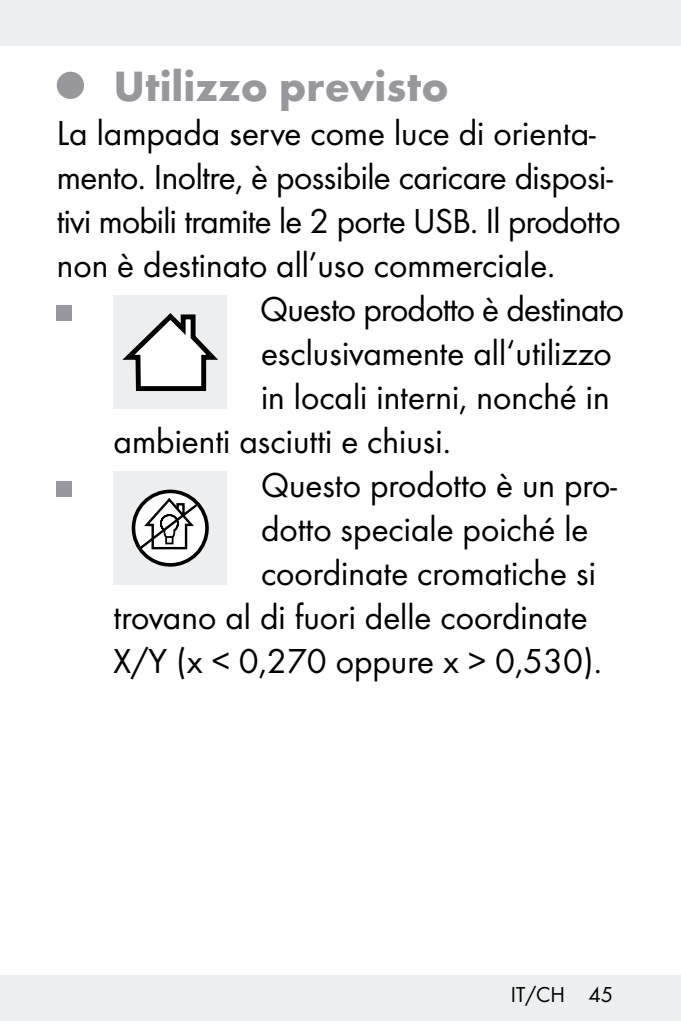
<style>
.page{position:relative;width:681px;height:1021px;background:#fff}
.page>*{position:absolute;margin:0;border:0;box-sizing:border-box;transform-origin:0 0}
.t1{font:700 44px "Futura";color:#97979c}
.t2{font:36px "Futura Boo";color:#000}
.t3{font:36px "Futura Boo";letter-spacing:-.02em;color:#000}
.t4{font:22.4px "Futura Boo";color:#000}
</style>
<div class="page">
<div style="left:0;top:0;width:680px;height:45px;background:#eceeef"></div>
<div style="left:0;top:975px;width:680px;height:45px;background:#eceeef"></div>
<div style="left:57px;top:72px;width:27px;height:27px;background:#97979c;border-radius:50%"></div>
<div style="left:57px;top:305px;width:15px;height:16px;background:#97979c"></div>
<div style="left:113px;top:295px;width:114px;height:114px;background:#eceeef"></div>
<svg style="left:122px;top:313px;width:96px;height:78px"></svg>
<div style="left:57px;top:481px;width:15px;height:16px;background:#97979c"></div>
<div style="left:113px;top:471px;width:114px;height:114px;background:#eceeef"></div>
<svg style="left:133px;top:491px;width:74px;height:74px"></svg>
<div style="left:132px;top:489px;width:77px;height:77px;border:4px solid #000;border-radius:50%"></div>
<svg style="left:136px;top:496px;width:64px;height:56px;background:#bbb"></svg>
<p class="t1" style="left:113px;top:59px;width:337px">Utilizzo previsto</p>
<p class="t2" style="left:57px;top:111px;width:540px">La lampada serve come luce di orienta-</p>
<p class="t2" style="left:57px;top:155px;width:557px">mento. Inoltre, è possibile caricare disposi-</p>
<p class="t3" style="left:57px;top:199px;width:565px">tivi mobili tramite le 2 porte USB. Il prodotto</p>
<p class="t2" style="left:57px;top:243px;width:500px">non è destinato all’uso commerciale.</p>
<p class="t3" style="left:260px;top:287px;width:365px">Questo prodotto è destinato</p>
<p class="t2" style="left:261px;top:331px;width:352px">esclusivamente all‘utilizzo</p>
<p class="t2" style="left:261px;top:375px;width:350px">in locali interni, nonché in</p>
<p class="t2" style="left:113px;top:419px;width:339px">ambienti asciutti e chiusi.</p>
<p class="t2" style="left:261px;top:463px;width:357px">Questo prodotto è un pro-</p>
<p class="t2" style="left:261px;top:507px;width:329px">dotto speciale poiché le</p>
<p class="t2" style="left:261px;top:551px;width:336px">coordinate cromatiche si</p>
<p class="t2" style="left:113px;top:595px;width:475px">trovano al di fuori delle coordinate</p>
<p class="t2" style="left:113px;top:639px;width:489px">X/Y (x &lt; 0,270 oppure x &gt; 0,530).</p>
<p class="t4" style="left:510px;top:981px;width:104px">IT/CH 45</p>
</div>
